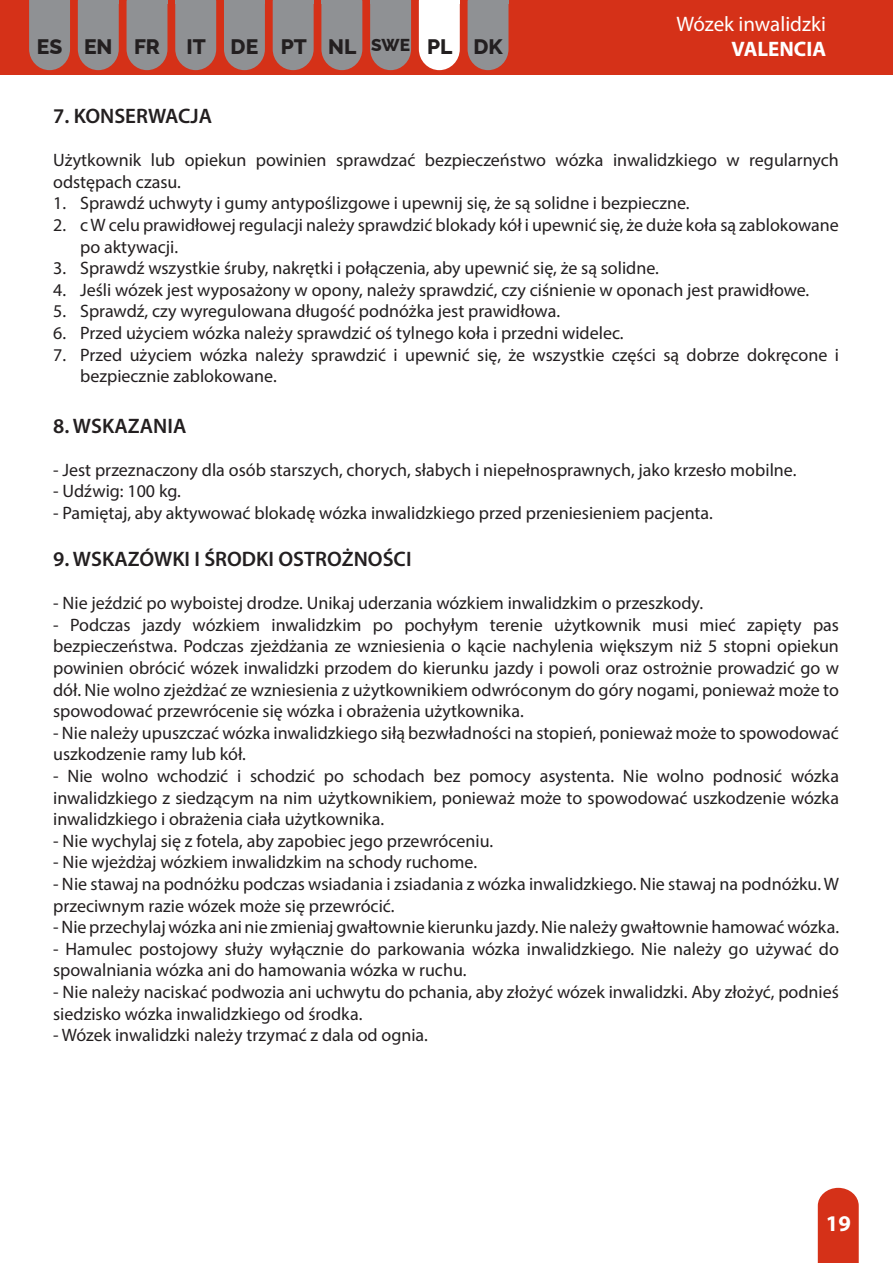
<style>
.page{position:relative;width:893px;height:1263px;background:#fff}
.page>*{position:absolute;margin:0;border:0;box-sizing:border-box;transform-origin:0 0}
.t1{font:700 22.5px "Myriad Pro";color:#fff}
.t2{font:600 21px "Myriad Pro";color:#231f20}
.t3{font:100 21px "Raleway";color:#231f20}
.t4{font:21px "Myriad Pro";color:#fff}
.t5{font:700 21px "Myriad Pro";color:#fff}
.t6{font:18px/21.6px "Myriad Pro";color:#231f20}
.s1{font-size:17.25px}
</style>
<div class="page">
<div style="left:0;top:0;width:893px;height:75px;background:#d53118"></div>
<svg style="left:29px;top:0;width:41px;height:70px;background:#94898a"></svg>
<div style="left:37px;top:34px;width:26px;height:20px;background:#8f9194"></div>
<div style="left:127px;top:3px;width:40px;height:67px;background:#8f9194"></div>
<hr style="left:127px;top:0;width:40px;height:3px;background:#8f9194">
<svg style="left:78px;top:3px;width:41px;height:67px;background:#938a8b"></svg>
<hr style="left:78px;top:0;width:41px;height:3px;background:#8f9194">
<svg style="left:321px;top:3px;width:41px;height:67px;background:#94898a"></svg>
<hr style="left:321px;top:0;width:41px;height:3px;background:#8f9194">
<div style="left:468px;top:3px;width:40px;height:67px;background:#8f9194"></div>
<hr style="left:468px;top:0;width:40px;height:3px;background:#8f9194">
<svg style="left:273px;top:3px;width:41px;height:67px;background:#948a8a"></svg>
<hr style="left:273px;top:0;width:41px;height:3px;background:#8f9194">
<svg style="left:419px;top:3px;width:41px;height:67px;background:#faeae7"></svg>
<div style="left:423px;top:34px;width:33px;height:25px;background:#fff"></div>
<hr style="left:419px;top:0;width:41px;height:3px;background:#fff">
<svg style="left:224px;top:3px;width:41px;height:67px;background:#938a8b"></svg>
<hr style="left:224px;top:0;width:41px;height:3px;background:#8f9194">
<svg style="left:370px;top:3px;width:41px;height:67px;background:#938a8b"></svg>
<hr style="left:370px;top:0;width:41px;height:3px;background:#8f9194">
<svg style="left:175px;top:3px;width:41px;height:67px;background:#938a8b"></svg>
<hr style="left:175px;top:0;width:41px;height:3px;background:#8f9194">
<svg style="left:818px;top:1188px;width:41px;height:75px;background:#d73c24"></svg>
<p class="t4" style="left:676px;top:11px;width:151px">Wózek inwalidzki</p>
<p class="t3" style="left:37px;top:29px;width:125px">ES EN FR</p>
<p class="t3" style="left:186px;top:29px;width:318px">IT DE PT NL <span class="s1">SWE</span> PL DK</p>
<p class="t5" style="left:731px;top:35px;width:96px">VALENCIA</p>
<p class="t2" style="left:53px;top:103px;width:161px">7. KONSERWACJA</p>
<p class="t6" style="left:53px;top:149px;width:787px">Użytkownik lub opiekun powinien sprawdzać bezpieczeństwo wózka inwalidzkiego w regularnych odstępach czasu.</p>
<p class="t6" style="left:53px;top:192px;width:638px">1. Sprawdź uchwyty i gumy antypoślizgowe i upewnij się, że są solidne i bezpieczne.</p>
<p class="t6" style="left:80px;top:214px;width:760px;text-indent:-27px">2. c W celu prawidłowej regulacji należy sprawdzić blokady kół i upewnić się, że duże koła są zablokowane po aktywacji.</p>
<p class="t6" style="left:53px;top:257px;width:607px">3. Sprawdź wszystkie śruby, nakrętki i połączenia, aby upewnić się, że są solidne.</p>
<p class="t6" style="left:53px;top:279px;width:758px">4. Jeśli wózek jest wyposażony w opony, należy sprawdzić, czy ciśnienie w oponach jest prawidłowe.</p>
<p class="t6" style="left:53px;top:300px;width:508px">5. Sprawdź, czy wyregulowana długość podnóżka jest prawidłowa.</p>
<p class="t6" style="left:53px;top:322px;width:572px">6. Przed użyciem wózka należy sprawdzić oś tylnego koła i przedni widelec.</p>
<p class="t6" style="left:80px;top:343px;width:760px;text-indent:-27px">7. Przed użyciem wózka należy sprawdzić i upewnić się, że wszystkie części są dobrze dokręcone i bezpiecznie zablokowane.</p>
<p class="t2" style="left:53px;top:412px;width:135px">8. WSKAZANIA</p>
<p class="t6" style="left:53px;top:459px;width:745px">- Jest przeznaczony dla osób starszych, chorych, słabych i niepełnosprawnych, jako krzesło mobilne.</p>
<p class="t6" style="left:53px;top:480px;width:129px">- Udźwig: 100 kg.</p>
<p class="t6" style="left:53px;top:502px;width:661px">- Pamiętaj, aby aktywować blokadę wózka inwalidzkiego przed przeniesieniem pacjenta.</p>
<p class="t2" style="left:53px;top:545px;width:360px">9. WSKAZÓWKI I ŚRODKI OSTROŻNOŚCI</p>
<p class="t6" style="left:53px;top:592px;width:651px">- Nie jeździć po wyboistej drodze. Unikaj uderzania wózkiem inwalidzkim o przeszkody.</p>
<p class="t6" style="left:53px;top:613px;width:787px;text-align:justify">- Podczas jazdy wózkiem inwalidzkim po pochyłym terenie użytkownik musi mieć zapięty pas bezpieczeństwa. Podczas zjeżdżania ze wzniesienia o kącie nachylenia większym niż 5 stopni opiekun powinien obrócić wózek inwalidzki przodem do kierunku jazdy i powoli oraz ostrożnie prowadzić go w dół. Nie wolno zjeżdżać ze wzniesienia z użytkownikiem odwróconym do góry nogami, ponieważ może to spowodować przewrócenie się wózka i obrażenia użytkownika.</p>
<p class="t6" style="left:53px;top:721px;width:787px">- Nie należy upuszczać wózka inwalidzkiego siłą bezwładności na stopień, ponieważ może to spowodować uszkodzenie ramy lub kół.</p>
<p class="t6" style="left:53px;top:765px;width:787px;text-align:justify">- Nie wolno wchodzić i schodzić po schodach bez pomocy asystenta. Nie wolno podnosić wózka inwalidzkiego z siedzącym na nim użytkownikiem, ponieważ może to spowodować uszkodzenie wózka inwalidzkiego i obrażenia ciała użytkownika.</p>
<p class="t6" style="left:53px;top:829px;width:442px">- Nie wychylaj się z fotela, aby zapobiec jego przewróceniu.</p>
<p class="t6" style="left:53px;top:851px;width:425px">- Nie wjeżdżaj wózkiem inwalidzkim na schody ruchome.</p>
<p class="t6" style="left:53px;top:873px;width:787px">- Nie stawaj na podnóżku podczas wsiadania i zsiadania z wózka inwalidzkiego. Nie stawaj na podnóżku. W przeciwnym razie wózek może się przewrócić.</p>
<p class="t6" style="left:53px;top:916px;width:787px">- Nie przechylaj wózka ani nie zmieniaj gwałtownie kierunku jazdy. Nie należy gwałtownie hamować wózka.</p>
<p class="t6" style="left:53px;top:937px;width:787px">- Hamulec postojowy służy wyłącznie do parkowania wózka inwalidzkiego. Nie należy go używać do spowalniania wózka ani do hamowania wózka w ruchu.</p>
<p class="t6" style="left:53px;top:981px;width:787px">- Nie należy naciskać podwozia ani uchwytu do pchania, aby złożyć wózek inwalidzki. Aby złożyć, podnieś siedzisko wózka inwalidzkiego od środka.</p>
<p class="t6" style="left:53px;top:1024px;width:376px">- Wózek inwalidzki należy trzymać z dala od ognia.</p>
<p class="t1" style="left:826px;top:1209px;width:26px">19</p>
</div>
